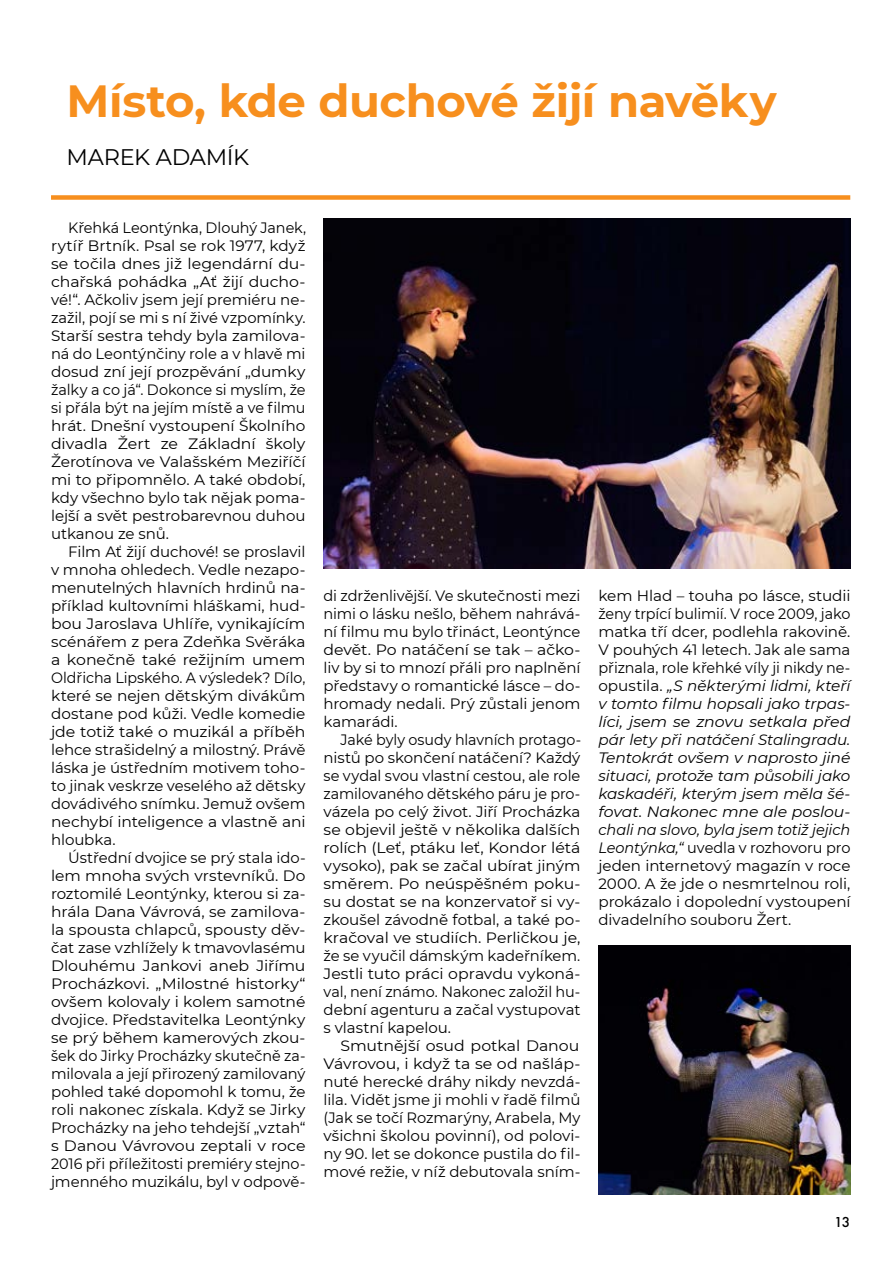
<style>
.page{position:relative;width:893px;height:1263px;background:#fff}
.page>*{position:absolute;margin:0;border:0;box-sizing:border-box;transform-origin:0 0}
.t1{font:700 45px "Montserrat";letter-spacing:-.01em;color:#f78f1e}
.t2{font:22.5px "Montserrat";letter-spacing:-.015em;color:#000}
.t3{font:15px/18px "Montserrat";letter-spacing:-.005em;color:#000;text-align:justify}
.t4{font:15px/18px "Montserrat";letter-spacing:-.005em;color:#000;text-align:justify;scale:.96 1}
.t5{font:15px/18px "Montserrat";letter-spacing:-.005em;color:#000;text-align:justify;scale:.95 1}
.t6{font:15px/18px "Montserrat";letter-spacing:-.005em;color:#000;text-align:justify;scale:1.05 1}
.t7{font:500 15px "Futura TOT";color:#000}
.s1{font-style:italic}
</style>
<div class="page">
<div style="left:51px;top:195px;width:799px;height:5px;background:#f78f1e"></div>
<img style="left:323px;top:218px;width:527px;height:351px">
<img style="left:598px;top:945px;width:252px;height:250px">
<h1 class="t1" style="left:67px;top:69px;width:711px">Místo, kde duchové žijí navěky</h1>
<h2 class="t2" style="left:67px;top:142px;width:184px">MAREK ADAMÍK</h2>
<p class="t4" style="left:51px;top:218px;width:267px;text-indent:17px">Křehká Leontýnka, Dlouhý Janek, rytíř Brtník. Psal se rok 1977, když se točila dnes již legendární du&shy;chařská pohádka „Ať žijí ducho&shy;vé!“. Ačkoliv jsem její premiéru ne&shy;zažil, pojí se mi s ní živé vzpomínky.<br>Starší sestra tehdy byla zamilova&shy;ná do Leontýnčiny role a v hlavě mi dosud zní její prozpěvání „dumky žalky a co já“. Dokonce si myslím, že si přála být na jejím místě a ve filmu hrát. Dnešní vystoupení Školního divadla Žert ze Základní školy Žerotínova ve Valašském Meziříčí mi to připomnělo. A také období, kdy všechno bylo tak nějak poma&shy;lejší a svět pestrobarevnou duhou utkanou ze snů.</p>
<p class="t3" style="left:51px;top:542px;width:256px;text-indent:17px">Film Ať žijí duchové! se proslavil v mnoha ohledech. Vedle nezapo&shy;menutelných hlavních hrdinů na&shy;příklad kultovními hláškami, hud&shy;bou Jaroslava Uhlíře, vynikajícím scénářem z pera Zdeňka Svěráka a konečně také režijním umem Oldřicha Lipského. A výsledek? Dílo, které se nejen dětským divákům dostane pod kůži. Vedle komedie jde totiž také o muzikál a příběh lehce strašidelný a milostný. Právě láska je ústředním motivem toho&shy;to jinak veskrze veselého až dětsky dovádivého snímku. Jemuž ovšem nechybí inteligence a vlastně ani hloubka.</p>
<p class="t3" style="left:51px;top:848px;width:256px;text-indent:17px">Ústřední dvojice se prý stala ido&shy;lem mnoha svých vrstevníků. Do roztomilé Leontýnky, kterou si za&shy;hrála Dana Vávrová, se zamilova&shy;la spousta chlapců, spousty děv&shy;čat zase vzhlížely k tmavovlasému Dlouhému Jankovi aneb Jiřímu Procházkovi. „Milostné historky“ ovšem kolovaly i kolem samotné dvojice. Představitelka Leontýnky se prý během kamerových zkou&shy;šek do Jirky Procházky skutečně za&shy;milovala a její přirozený zamilovaný pohled také dopomohl k tomu, že roli nakonec získala. Když se Jirky Procházky na jeho tehdejší „vztah“ s Danou Vávrovou zeptali v roce 2016 při příležitosti premiéry stejno&shy;jmenného muzikálu, byl v odpově-</p>
<p class="t3" style="left:323px;top:586px;width:258px">di zdrženlivější. Ve skutečnosti mezi nimi o lásku nešlo, během nahrává&shy;ní filmu mu bylo třináct, Leontýnce devět. Po natáčení se tak – ačko&shy;liv by si to mnozí přáli pro naplnění představy o romantické lásce – do&shy;hromady nedali. Prý zůstali jenom kamarádi.</p>
<p class="t5" style="left:323px;top:730px;width:273px;text-indent:17px">Jaké byly osudy hlavních protago&shy;nistů po skončení natáčení? Každý se vydal svou vlastní cestou, ale role zamilovaného dětského páru je pro&shy;vázela po celý život. Jiří Procházka se objevil ještě v několika dalších rolích (Leť, ptáku leť, Kondor létá vysoko), pak se začal ubírat jiným směrem. Po neúspěšném poku&shy;su dostat se na konzervatoř si vy&shy;zkoušel závodně fotbal, a také po&shy;kračoval ve studiích. Perličkou je, že se vyučil dámským kadeřníkem.<br>Jestli tuto práci opravdu vykoná&shy;val, není známo. Nakonec založil hu&shy;dební agenturu a začal vystupovat s vlastní kapelou.</p>
<p class="t6" style="left:323px;top:1036px;width:246px;text-indent:17px">Smutnější osud potkal Danou Vávrovou, i když ta se od našláp&shy;nuté herecké dráhy nikdy nevzdá&shy;lila. Vidět jsme ji mohli v řadě filmů (Jak se točí Rozmarýny, Arabela, My všichni školou povinní), od polovi&shy;ny 90. let se dokonce pustila do fil&shy;mové režie, v níž debutovala sním-</p>
<p class="t3" style="left:598px;top:586px;width:254px">kem Hlad – touha po lásce, studii ženy trpící bulimií. V roce 2009, jako matka tří dcer, podlehla rakovině.<br>V pouhých 41 letech. Jak ale sama přiznala, role křehké víly ji nikdy ne&shy;opustila. <span class="s1">„S některými lidmi, kteří v tomto filmu hopsali jako trpas&shy;líci, jsem se znovu setkala před pár lety při natáčení Stalingradu.<br>Tentokrát ovšem v naprosto jiné situaci, protože tam působili jako kaskadéři, kterým jsem měla šé&shy;fovat. Nakonec mne ale poslou&shy;chali na slovo, byla jsem totiž jejich Leontýnka,“</span> uvedla v rozhovoru pro jeden internetový magazín v roce 2000. A že jde o nesmrtelnou roli, prokázalo i dopolední vystoupení divadelního souboru Žert.</p>
<p class="t7" style="left:834px;top:1213px;width:18px">13</p>
</div>
